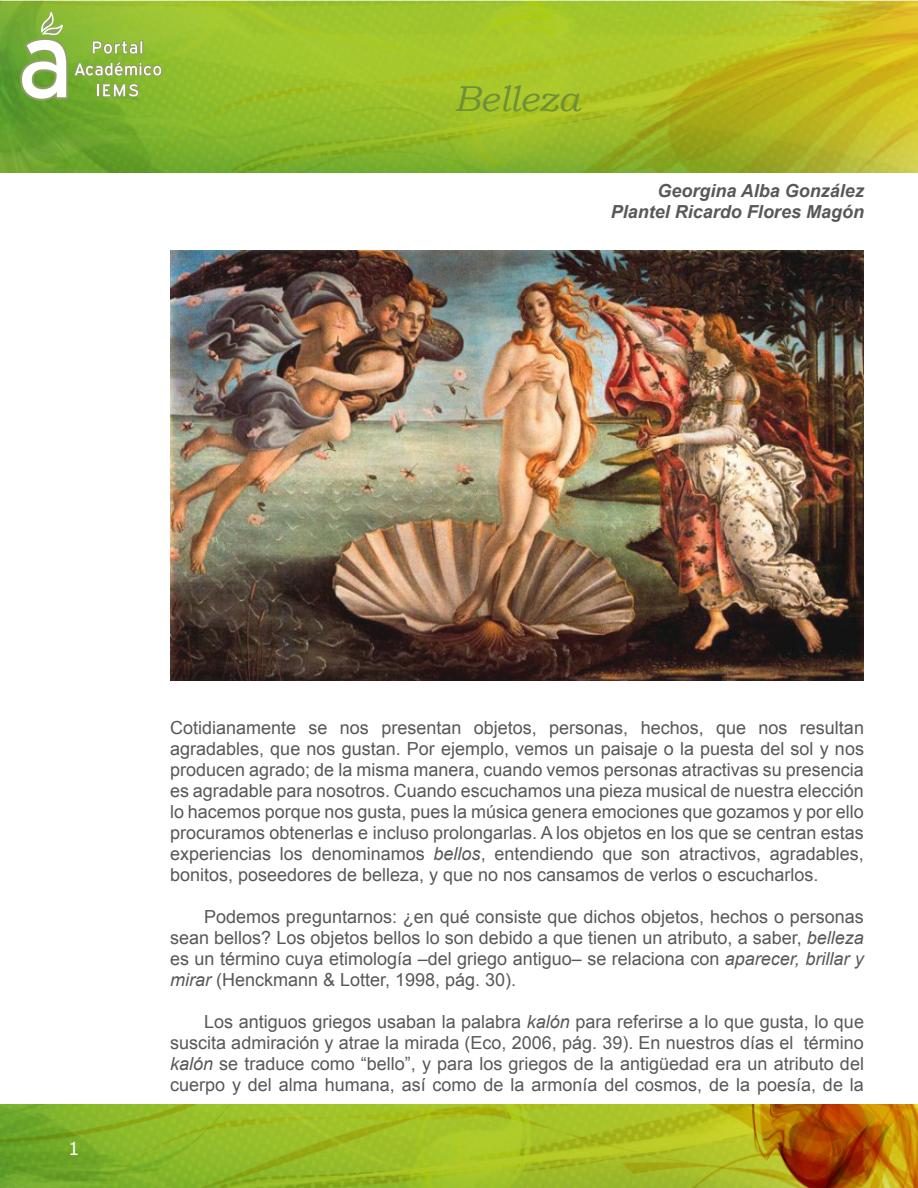
<style>
.page{position:relative;width:918px;height:1188px;background:#fff}
.page>*{position:absolute;margin:0;border:0;box-sizing:border-box;transform-origin:0 0}
.Título_1{font:italic 36px "Bookman Old Style";color:#6f9037}
.t1{font:18px/21px "Arial";color:#57585a;text-align:justify}
.t2{font:italic 700 18px "Arial";color:#57585a}
.t3{font:18px "Verdana";color:#fff}
.s1{font-style:italic}
</style>
<div class="page">
<img style="left:0;top:1104px;width:918px;height:84px">
<img style="left:0;top:0;width:918px;height:172px">
<svg style="left:92px;top:40px;width:51px;height:15px"></svg>
<svg style="left:74px;top:61px;width:88px;height:16px"></svg>
<svg style="left:96px;top:83px;width:4px;height:14px"></svg>
<svg style="left:97px;top:83px;width:42px;height:14px"></svg>
<svg style="left:20px;top:11px;width:48px;height:90px"></svg>
<img style="left:170px;top:250px;width:694px;height:430px">
<p class="Título_1" style="left:454px;top:74px;width:127px">Belleza</p>
<p class="t2" style="left:658px;top:178px;width:208px">Georgina Alba González</p>
<p class="t2" style="left:611px;top:199px;width:255px">Plantel Ricardo Flores Magón</p>
<p class="t3" style="left:68px;top:1136px;width:13px">1</p>
<p class="t1" style="left:170px;top:718px;width:695px">Cotidianamente se nos presentan objetos, personas, hechos, que nos resultan agradables, que nos gustan. Por ejemplo, vemos un paisaje o la puesta del sol y nos producen agrado; de la misma manera, cuando vemos personas atractivas su presencia es agradable para nosotros. Cuando escuchamos una pieza musical de nuestra elección lo hacemos porque nos gusta, pues la música genera emociones que gozamos y por ello procuramos obtenerlas e incluso prolongarlas. A los objetos en los que se centran estas experiencias los denominamos <span class="s1">bellos</span>, entendiendo que son atractivos, agradables, bonitos, poseedores de belleza, y que no nos cansamos de verlos o escucharlos.</p>
<p class="t1" style="left:170px;top:907px;width:695px;text-indent:34px">Podemos preguntarnos: ¿en qué consiste que dichos objetos, hechos o personas sean bellos? Los objetos bellos lo son debido a que tienen un atributo, a saber, <span class="s1">belleza </span>es un término cuya etimología –del griego antiguo– se relaciona con <span class="s1">aparecer, brillar y mirar</span> (Henckmann &amp; Lotter, 1998, pág. 30).</p>
<p class="t1" style="left:170px;top:1012px;width:695px;text-indent:34px">Los antiguos griegos usaban la palabra <span class="s1">kalón</span> para referirse a lo que gusta, lo que suscita admiración y atrae la mirada (Eco, 2006, pág. 39). En nuestros días el término <span class="s1">kalón</span> se traduce como “bello”, y para los griegos de la antigüedad era un atributo del cuerpo y del alma humana, así como de la armonía del cosmos, de la poesía, de la</p>
</div>
